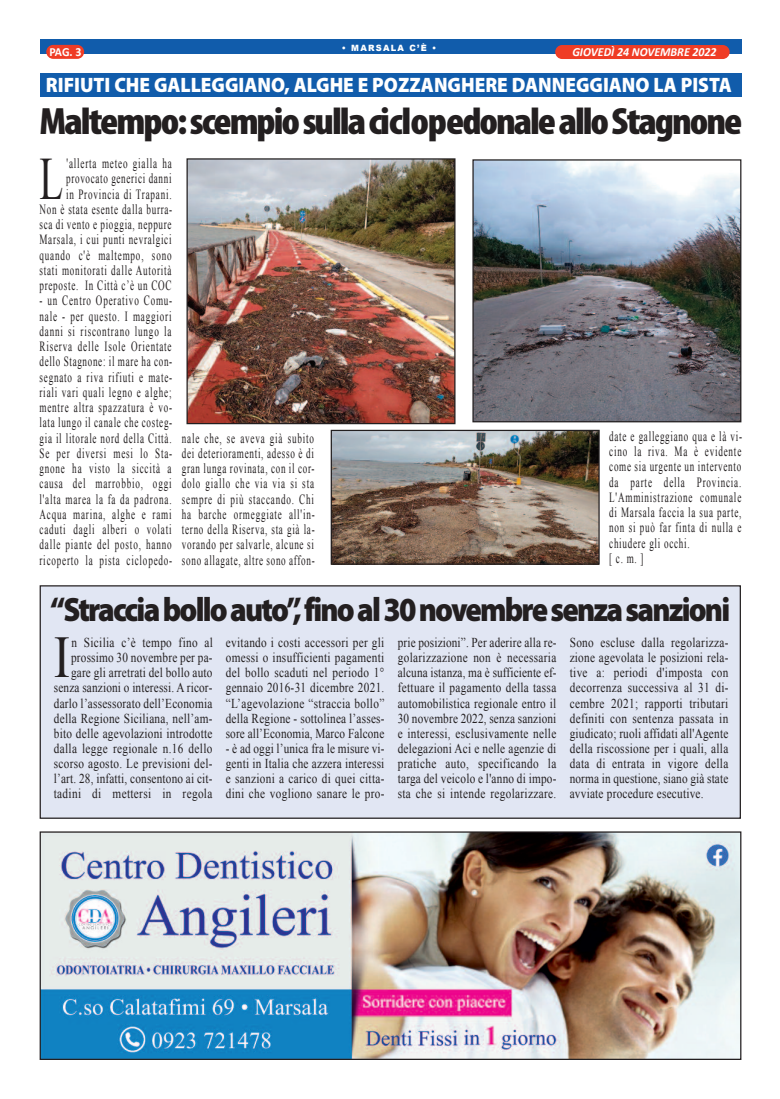
<style>
.page{position:relative;width:780px;height:1099px;background:#fff}
.page>*{position:absolute;margin:0;border:0;box-sizing:border-box;transform-origin:0 0}
.t1{font:60px "Times New Roman";color:#231f20;scale:.65 1}
.t2{font:59px "Times New Roman";color:#231f20;scale:.83 1}
.t3{font:900 condensed 38.25px "Myriad Pro";letter-spacing:-.05em;color:#231f20;scale:1.08 1}
.t4{font:900 33.88px "Myriad Pro";letter-spacing:-.06em;color:#231f20;scale:.9 1}
.t5{font:900 20.88px "Myriad Pro";color:#fff;scale:.92 1}
.t6{font:14px/15.2px "Times New Roman";letter-spacing:.08em;color:#231f20;text-align:justify;scale:.65 1}
.t7{font:13.62px/15px "Times New Roman";letter-spacing:.02em;color:#231f20;text-align:justify;scale:.83 1}
.t8{font:italic 700 12.38px "Calibri";color:#fff;scale:.96 1}
.t9{font:700 12.38px "Calibri";color:#fff;scale:.96 1}
.t10{font:900 8.62px "Arial";letter-spacing:.15em;color:#fff;scale:.96 1}
</style>
<div class="page">
<div style="left:40px;top:40px;width:701px;height:14px;background:#115cab"></div>
<div style="left:46px;top:45px;width:38px;height:14px;background:#ef3c25;border-radius:7px"></div>
<div style="left:555px;top:45px;width:174px;height:14px;background:#ef3c25;border-radius:7px"></div>
<img style="left:42px;top:833px;width:697px;height:224px">
<div style="left:40px;top:831px;width:701px;height:228px;border:1px solid #231f20"></div>
<div style="left:40px;top:73px;width:701px;height:24px;background:#115cab"></div>
<img style="left:188px;top:160px;width:265px;height:262px">
<div style="left:186px;top:158px;width:269px;height:266px;border:1px solid #231f20"></div>
<img style="left:332px;top:432px;width:265px;height:130px">
<div style="left:330px;top:430px;width:269px;height:134px;border:1px solid #231f20"></div>
<img style="left:474px;top:161px;width:265px;height:259px">
<div style="left:472px;top:159px;width:269px;height:263px;border:1px solid #231f20"></div>
<div style="left:40px;top:586px;width:700px;height:232px;background:#e1e6f3"></div>
<div style="left:40px;top:585px;width:701px;height:233px;border:1px solid #231f20"></div>
<p class="t10" style="left:342px;top:41px;width:100px">• MARSALA C’È •</p>
<p class="t9" style="left:49px;top:47px;width:35px">PAG. 3</p>
<p class="t8" style="left:572px;top:46px;width:152px">GIOVEDÌ 24 NOVEMBRE 2022</p>
<h3 class="t5" style="left:46px;top:77px;width:747px">RIFIUTI CHE GALLEGGIANO, ALGHE E POZZANGHERE DANNEGGIANO LA PISTA</h3>
<h3 class="t3" style="left:40px;top:108px;width:652px">Maltempo:scempiosullaciclopedonalealloStagnone</h3>
<p class="t6" style="left:39px;top:156px;width:206px;text-align:right">'allerta meteo gialla ha provocato generici danni<br>in Provincia di Trapani.<br>Non è stata esente dalla burra&shy;sca di vento e pioggia, neppure<br>Marsala, i cui punti nevralgici quando c'è maltempo, sono stati monitorati dalle Autorità preposte. In Città c’è un COC</p>
<p class="t6" style="left:39px;top:293px;width:206px">- un Centro Operativo Comu&shy;nale - per questo. I maggiori danni si riscontrano lungo la Riserva delle Isole Orientate dello Stagnone: il mare ha con&shy;segnato a riva rifiuti e mate&shy;riali vari quali legno e alghe; mentre altra spazzatura è vo&shy;lata lungo il canale che costeg&shy;gia il litorale nord della Città.<br>Se per diversi mesi lo Sta&shy;gnone ha visto la siccità a causa del marrobbio, oggi l'alta marea la fa da padrona.<br>Acqua marina, alghe e rami caduti dagli alberi o volati dalle piante del posto, hanno ricoperto la pista ciclopedo-</p>
<h1 class="t1" style="left:39px;top:145px;width:38px">L</h1>
<p class="t6" style="left:182px;top:430px;width:206px">nale che, se aveva già subito dei deterioramenti, adesso è di gran lunga rovinata, con il cor&shy;dolo giallo che via via si sta sempre di più staccando. Chi ha barche ormeggiate all'in&shy;terno della Riserva, sta già la&shy;vorando per salvarle, alcune si sono allagate, altre sono affon-</p>
<p class="t6" style="left:609px;top:428px;width:206px;text-align:left">date e galleggiano qua e là vi&shy;cino la riva. Ma è evidente come sia urgente un intervento da parte della Provincia.<br>L'Amministrazione comunale di Marsala faccia la sua parte, non si può far finta di nulla e chiudere gli occhi.<br>[c.m.]</p>
<h3 class="t4" style="left:50px;top:596px;width:757px">“Stracciabolloauto”,finoal30novembresenzasanzioni</h3>
<p class="t7" style="left:54px;top:635px;width:193px;text-align:right">n Sicilia c’è tempo fino al prossimo 30 novembre per pa&shy;gare gli arretrati del bollo auto senza sanzioni o interessi. A ricor&shy;darlo l’assessorato dell’Economia della Regione Siciliana, nell’am&shy;bito delle agevolazioni introdotte dalla legge regionale n.16 dello scorso agosto. Le previsioni del&shy;l’art. 28, infatti, consentono ai cit&shy;tadini di mettersi in regola</p>
<p class="t7" style="left:226px;top:635px;width:193px">evitando i costi accessori per gli omessi o insufficienti pagamenti del bollo scaduti nel periodo 1° gennaio 2016-31 dicembre 2021. “L’agevolazione “straccia bollo” della Regione - sottolinea l’asses&shy;sore all’Economia, Marco Falcone</p>
<h2 class="t2" style="left:54px;top:624px;width:21px">I</h2>
<p class="t7" style="left:226px;top:740px;width:193px">- è ad oggi l’unica fra le misure vi&shy;genti in Italia che azzera interessi e sanzioni a carico di quei citta&shy;dini che vogliono sanare le pro-</p>
<p class="t7" style="left:398px;top:635px;width:193px">prie posizioni”. Per aderire alla re&shy;golarizzazione non è necessaria alcuna istanza, ma è sufficiente ef&shy;fettuare il pagamento della tassa automobilistica regionale entro il 30 novembre 2022, senza sanzioni e interessi, esclusivamente nelle delegazioni Aci e nelle agenzie di pratiche auto, specificando la targa del veicolo e l'anno di impo&shy;sta che si intende regolarizzare.</p>
<p class="t7" style="left:569px;top:635px;width:193px">Sono escluse dalla regolarizza&shy;zione agevolata le posizioni rela&shy;tive a: periodi d'imposta con decorrenza successiva al 31 di&shy;cembre 2021; rapporti tributari definiti con sentenza passata in giudicato; ruoli affidati all'Agente della riscossione per i quali, alla data di entrata in vigore della norma in questione, siano già state avviate procedure esecutive.</p>
</div>
